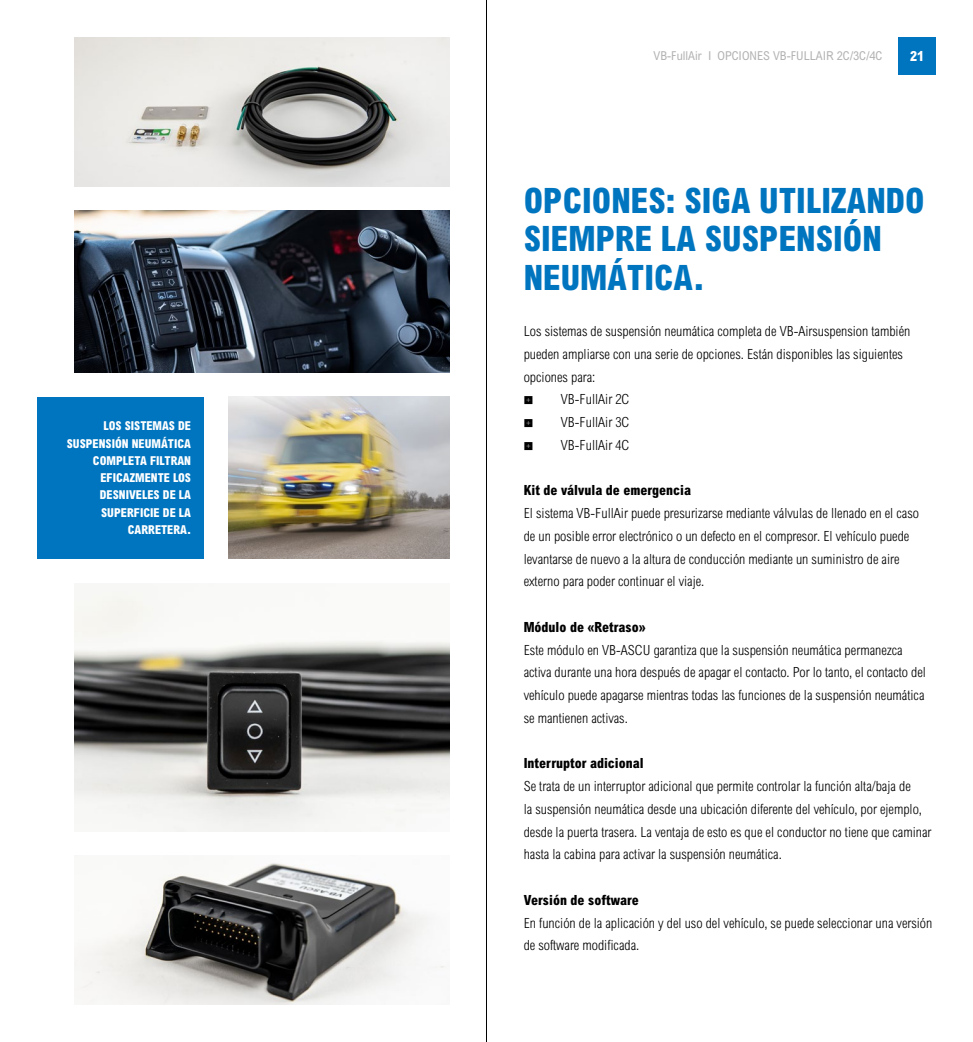
<style>
.page{position:relative;width:973px;height:1042px;background:#fff}
.page>*{position:absolute;margin:0;border:0;box-sizing:border-box;transform-origin:0 0}
.t1{font:800 condensed 35px/38.5px "Arial MT Std";color:#0075bf}
.t2{font:300 condensed 14px/22.8px "Arial MT Std";color:#000}
.t3{font:800 condensed 14px "Arial MT Std";color:#000}
.t4{font:800 condensed 14px "Arial MT Std";color:#fff}
.t5{font:800 condensed 12.25px/17.2px "Arial MT Std";color:#fff;text-align:right}
.Page_subject_-_Grey{font:condensed 12.25px "Arial MT Std";color:#b3b2b2}
</style>
<div class="page">
<div style="left:898px;top:37px;width:37px;height:37px;background:#0075bf"></div>
<img style="left:74px;top:37px;width:375px;height:149px">
<img style="left:74px;top:211px;width:375px;height:161px">
<img style="left:228px;top:397px;width:221px;height:161px">
<img style="left:74px;top:863px;width:372px;height:142px">
<img style="left:74px;top:591px;width:375px;height:240px">
<div style="left:37px;top:397px;width:166px;height:161px;background:#0075bf"></div>
<hr style="left:486px;top:0;width:1px;height:1042px;background:#000">
<p class="t5" style="left:67px;top:417px;width:126px">LOS SISTEMAS DE<br>SUSPENSIÓN NEUMÁTICA<br>COMPLETA FILTRAN<br>EFICAZMENTE LOS<br>DESNIVELES DE LA<br>SUPERFICIE DE LA<br>CARRETERA.</p>
<p class="Page_subject_-_Grey" style="left:653px;top:48px;width:230px">VB-FullAir I OPCIONES VB-FULLAIR 2C/3C/4C</p>
<p class="t4" style="left:909px;top:47px;width:15px">21</p>
<p class="t1" style="left:523px;top:180px;width:402px">OPCIONES: SIGA UTILIZANDO<br>SIEMPRE LA SUSPENSIÓN<br>NEUMÁTICA.</p>
<p class="t2" style="left:523px;top:320px;width:388px">Los sistemas de suspensión neumática completa de VB-Airsuspension también pueden ampliarse con una serie de opciones. Están disponibles las siguientes opciones para:</p>
<p class="t2" style="left:561px;top:388px;width:70px">VB-FullAir 2C</p>
<p class="t2" style="left:561px;top:411px;width:70px">VB-FullAir 3C</p>
<p class="t2" style="left:561px;top:433px;width:70px">VB-FullAir 4C</p>
<p class="t3" style="left:523px;top:482px;width:169px">Kit de válvula de emergencia</p>
<p class="t2" style="left:523px;top:502px;width:396px">El sistema VB-FullAir puede presurizarse mediante válvulas de llenado en el caso de un posible error electrónico o un defecto en el compresor. El vehículo puede levantarse de nuevo a la altura de conducción mediante un suministro de aire externo para poder continuar el viaje.</p>
<p class="t3" style="left:523px;top:618px;width:123px">Módulo de «Retraso»</p>
<p class="t2" style="left:523px;top:638px;width:404px">Este módulo en VB-ASCU garantiza que la suspensión neumática permanezca activa durante una hora después de apagar el contacto. Por lo tanto, el contacto del vehículo puede apagarse mientras todas las funciones de la suspensión neumática se mantienen activas.</p>
<p class="t3" style="left:523px;top:755px;width:121px">Interruptor adicional</p>
<p class="t2" style="left:523px;top:775px;width:409px">Se trata de un interruptor adicional que permite controlar la función alta/baja de<br>la suspensión neumática desde una ubicación diferente del vehículo, por ejemplo, desde la puerta trasera. La ventaja de esto es que el conductor no tiene que caminar hasta la cabina para activar la suspensión neumática.</p>
<p class="t3" style="left:523px;top:891px;width:116px">Versión de software</p>
<p class="t2" style="left:523px;top:911px;width:410px">En función de la aplicación y del uso del vehículo, se puede seleccionar una versión de software modificada.</p>
</div>
